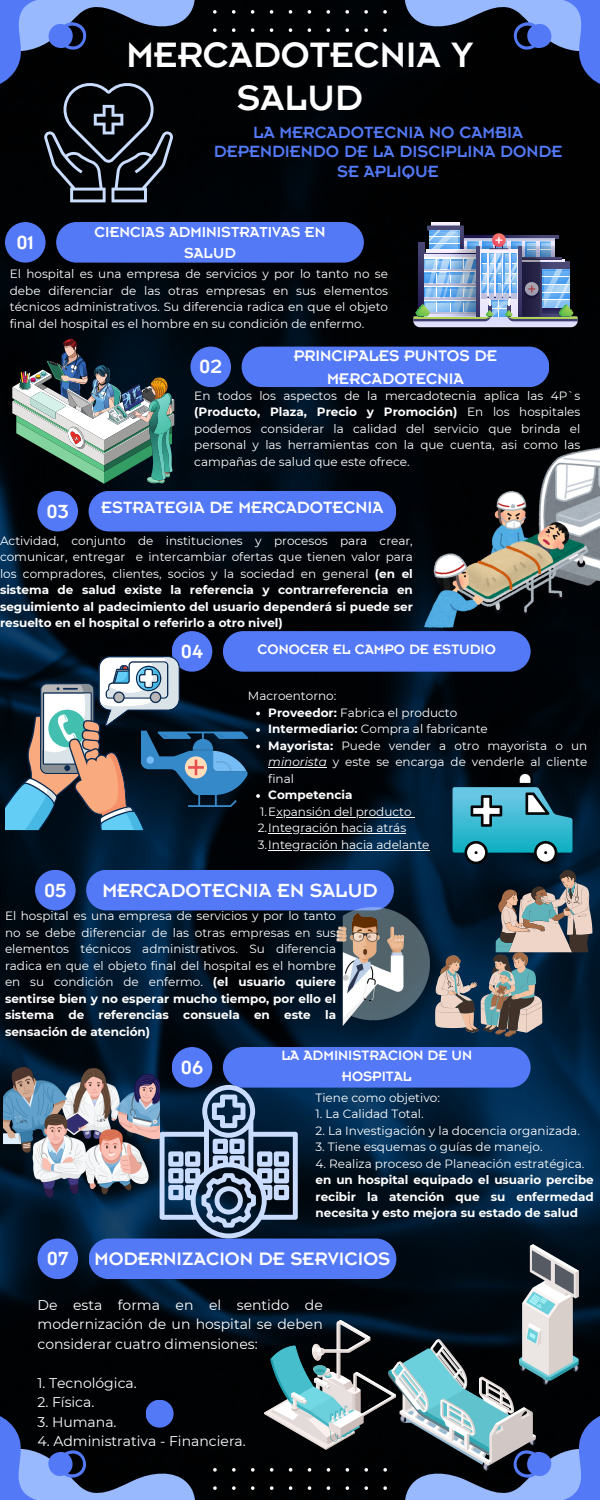
<style>
.page{position:relative;width:600px;height:1500px;background:#fff}
.page>*{position:absolute;margin:0;border:0;box-sizing:border-box;transform-origin:0 0}
.t1{font:39px/42.8px "Insignia LT Pro";color:#fff;text-align:center}
.t2{font:21px "Insignia LT Pro";color:#fff}
.t3{font:20px "Insignia LT Pro";color:#fff}
.t4{font:18px/19.5px "Insignia LT Pro";color:#5479f7;text-align:center}
.t5{font:18px "Insignia LT Pro";color:#fff}
.t6{font:17px/23.2px "Insignia LT Pro";color:#fff;text-align:center}
.t7{font:16px/21.8px "Insignia LT Pro";color:#fff;text-align:center}
.t8{font:15px/21px "Insignia LT Pro";color:#fff;text-align:center}
.t9{font:14px/19.5px "Montserrat";color:#fff;text-align:justify}
.t10{font:12px/16.5px "Montserrat";color:#fff;text-align:justify}
.t11{font:700 12px/16.5px "Montserrat";color:#fff;text-align:justify}
.s1{font-weight:700}
.s2{font-style:italic}
</style>
<div class="page">
<img style="left:0;top:0;width:600px;height:1500px">
<div style="left:213px;top:1468px;width:174px;height:32px;background:#010102"></div>
<div style="left:213px;top:0;width:174px;height:32px;background:#000204"></div>
<svg style="left:0;top:1412px;width:198px;height:88px;background:#2e3c5d"></svg>
<svg style="left:402px;top:1412px;width:198px;height:88px;background:#51669e"></svg>
<svg style="left:402px;top:0;width:198px;height:88px;background:#2d3a5b"></svg>
<div style="left:5px;top:222px;width:41px;height:41px;background:#5479f7;border-radius:50%"></div>
<div style="left:56px;top:222px;width:308px;height:41px;background:#5479f7;border-radius:20px"></div>
<div style="left:190px;top:347px;width:41px;height:40px;background:#5479f7;border-radius:50%"></div>
<div style="left:242px;top:347px;width:307px;height:40px;background:#5479f7;border-radius:20px"></div>
<div style="left:37px;top:491px;width:41px;height:40px;background:#5479f7;border-radius:50%"></div>
<div style="left:89px;top:491px;width:307px;height:40px;background:#5479f7;border-radius:20px"></div>
<div style="left:172px;top:631px;width:40px;height:41px;background:#5479f7;border-radius:50%"></div>
<div style="left:223px;top:631px;width:308px;height:41px;background:#5479f7;border-radius:20px"></div>
<div style="left:35px;top:870px;width:41px;height:40px;background:#5479f7;border-radius:50%"></div>
<div style="left:86px;top:870px;width:308px;height:40px;background:#5479f7;border-radius:20px"></div>
<div style="left:172px;top:1047px;width:40px;height:41px;background:#5479f7;border-radius:50%"></div>
<div style="left:223px;top:1047px;width:308px;height:41px;background:#5479f7;border-radius:20px"></div>
<div style="left:38px;top:1239px;width:40px;height:40px;background:#5479f7;border-radius:50%"></div>
<div style="left:89px;top:1239px;width:307px;height:40px;background:#5479f7;border-radius:20px"></div>
<div style="left:146px;top:1400px;width:28px;height:28px;background:#5479f7;border-radius:50%"></div>
<hr style="left:431px;top:223px;width:29px;height:3px;background:#fff">
<svg style="left:413px;top:226px;width:165px;height:101px;background:#7487a3"></svg>
<img style="left:12px;top:339px;width:162px;height:145px">
<img style="left:424px;top:446px;width:176px;height:182px">
<svg style="left:453px;top:759px;width:120px;height:105px;background:#316f7f"></svg>
<svg style="left:5px;top:656px;width:243px;height:174px;background:#495b6a"></svg>
<img style="left:336px;top:907px;width:93px;height:118px">
<svg style="left:432px;top:870px;width:160px;height:167px;background:#4a555d"></svg>
<svg style="left:160px;top:1085px;width:138px;height:153px;background:#506783"></svg>
<img style="left:4px;top:1067px;width:156px;height:130px">
<img style="left:388px;top:1339px;width:147px;height:132px">
<img style="left:520px;top:1245px;width:59px;height:139px">
<img style="left:264px;top:1321px;width:132px;height:129px">
<svg style="left:0;top:0;width:198px;height:202px;background:#21293b"></svg>
<svg style="left:256px;top:712px;width:4px;height:3px"></svg>
<svg style="left:256px;top:728px;width:4px;height:4px"></svg>
<svg style="left:256px;top:745px;width:4px;height:3px"></svg>
<hr style="left:268px;top:767px;width:59px;height:1px;background:#fff">
<svg style="left:256px;top:794px;width:4px;height:4px"></svg>
<hr style="left:276px;top:817px;width:136px;height:1px;background:#fff">
<hr style="left:268px;top:833px;width:138px;height:1px;background:#fff">
<hr style="left:268px;top:850px;width:162px;height:1px;background:#fff">
<p class="t1" style="left:126px;top:41px;width:349px">MERCADOTECNIA Y<br>SALUD</p>
<p class="t4" style="left:214px;top:125px;width:350px">LA MERCADOTECNIA NO CAMBIA<br>DEPENDIENDO DE LA DISCIPLINA DONDE<br>SE APLIQUE</p>
<p class="t7" style="left:95px;top:224px;width:232px">CIENCIAS ADMINISTRATIVAS EN<br>SALUD</p>
<h3 class="t10" style="left:10px;top:266px;width:380px">El hospital es una empresa de servicios y por lo tanto no se debe diferenciar de las otras empresas en sus elementos técnicos administrativos. Su diferencia radica en que el objeto final del hospital es el hombre en su condición de enfermo.</h3>
<p class="t2" style="left:16px;top:236px;width:19px">01</p>
<p class="t6" style="left:294px;top:347px;width:205px">PRINCIPALES PUNTOS DE<br>MERCADOTECNIA</p>
<h4 class="t10" style="left:194px;top:387px;width:388px">En todos los aspectos de la mercadotecnia aplica las 4P`s <span class="s1">(Producto, Plaza, Precio y Promoción)</span> En los hospitales podemos considerar la calidad del servicio que brinda el personal y las herramientas con la que cuenta, asi como las campañas de salud que este ofrece.</h4>
<p class="t2" style="left:199px;top:360px;width:24px">02</p>
<p class="t5" style="left:101px;top:502px;width:284px">ESTRATEGIA DE MERCADOTECNIA</p>
<p class="t10" style="left:0;top:532px;width:414px">Actividad, conjunto de instituciones y procesos para crear, comunicar, entregar e intercambiar ofertas que tienen valor para los compradores, clientes, socios y la sociedad en general <span class="s1">(en el sistema de salud existe la referencia y contrarreferencia en seguimiento al padecimiento del usuario dependerá si puede ser resuelto en el hospital o referirlo a otro nivel)</span></p>
<p class="t2" style="left:46px;top:505px;width:24px">03</p>
<p class="t2" style="left:181px;top:645px;width:24px">04</p>
<p class="t8" style="left:258px;top:642px;width:240px">CONOCER EL CAMPO DE ESTUDIO</p>
<p class="t10" style="left:248px;top:688px;width:90px">Macroentorno:</p>
<h3 class="t10" style="left:268px;top:704px;width:191px"><span class="s1">Proveedor:</span> Fabrica el producto</h3>
<p class="t10" style="left:268px;top:721px;width:221px"><span class="s1">Intermediario:</span> Compra al fabricante</p>
<h4 class="t10" style="left:268px;top:737px;width:320px"><span class="s1">Mayorista:</span> Puede vender a otro mayorista o un <span class="s2">minorista</span> y este se encarga de venderle al cliente final</h4>
<p class="t11" style="left:268px;top:787px;width:86px">Competencia</p>
<p class="t10" style="left:260px;top:803px;width:153px">1.Expansión del producto</p>
<p class="t10" style="left:258px;top:820px;width:150px">2.Integración hacia atrás</p>
<h3 class="t10" style="left:258px;top:836px;width:173px">3.Integración hacia adelante</h3>
<p class="t2" style="left:102px;top:883px;width:277px">MERCADOTECNIA EN SALUD</p>
<p class="t10" style="left:5px;top:908px;width:333px">El hospital es una empresa de servicios y por lo tanto no se debe diferenciar de las otras empresas en sus elementos técnicos administrativos. Su diferencia radica en que el objeto final del hospital es el hombre en su condición de enfermo. <span class="s1">(el usuario quiere sentirse bien y no esperar mucho tiempo, por ello el sistema de referencias consuela en este la sensación de atención)</span></p>
<p class="t2" style="left:44px;top:883px;width:24px">05</p>
<p class="t2" style="left:181px;top:1061px;width:24px">06</p>
<p class="t8" style="left:281px;top:1048px;width:192px">LA ADMINISTRACION DE UN<br>HOSPITAL</p>
<p class="t10" style="left:316px;top:1089px;width:126px">Tiene como objetivo:</p>
<p class="t10" style="left:316px;top:1106px;width:110px">1. La Calidad Total.</p>
<p class="t10" style="left:316px;top:1122px;width:266px">2. La Investigación y la docencia organizada.</p>
<h2 class="t10" style="left:316px;top:1139px;width:229px">3. Tiene esquemas o guías de manejo.</h2>
<p class="t10" style="left:316px;top:1155px;width:270px">4. Realiza proceso de Planeación estratégica.</p>
<p class="t11" style="left:316px;top:1172px;width:280px">en un hospital equipado el usuario percibe recibir la atención que su enfermedad necesita y esto mejora su estado de salud</p>
<p class="t2" style="left:47px;top:1252px;width:23px">07</p>
<p class="t3" style="left:95px;top:1253px;width:297px">MODERNIZACION DE SERVICIOS</p>
<p class="t9" style="left:38px;top:1295px;width:287px">De esta forma en el sentido de modernización de un hospital se deben considerar cuatro dimensiones:</p>
<h4 class="t9" style="left:38px;top:1373px;width:101px">1. Tecnológica.</h4>
<h4 class="t9" style="left:38px;top:1393px;width:58px">2. Física.</h4>
<h4 class="t9" style="left:38px;top:1412px;width:81px">3. Humana.</h4>
<h4 class="t9" style="left:38px;top:1432px;width:210px">4. Administrativa - Financiera.</h4>
</div>
